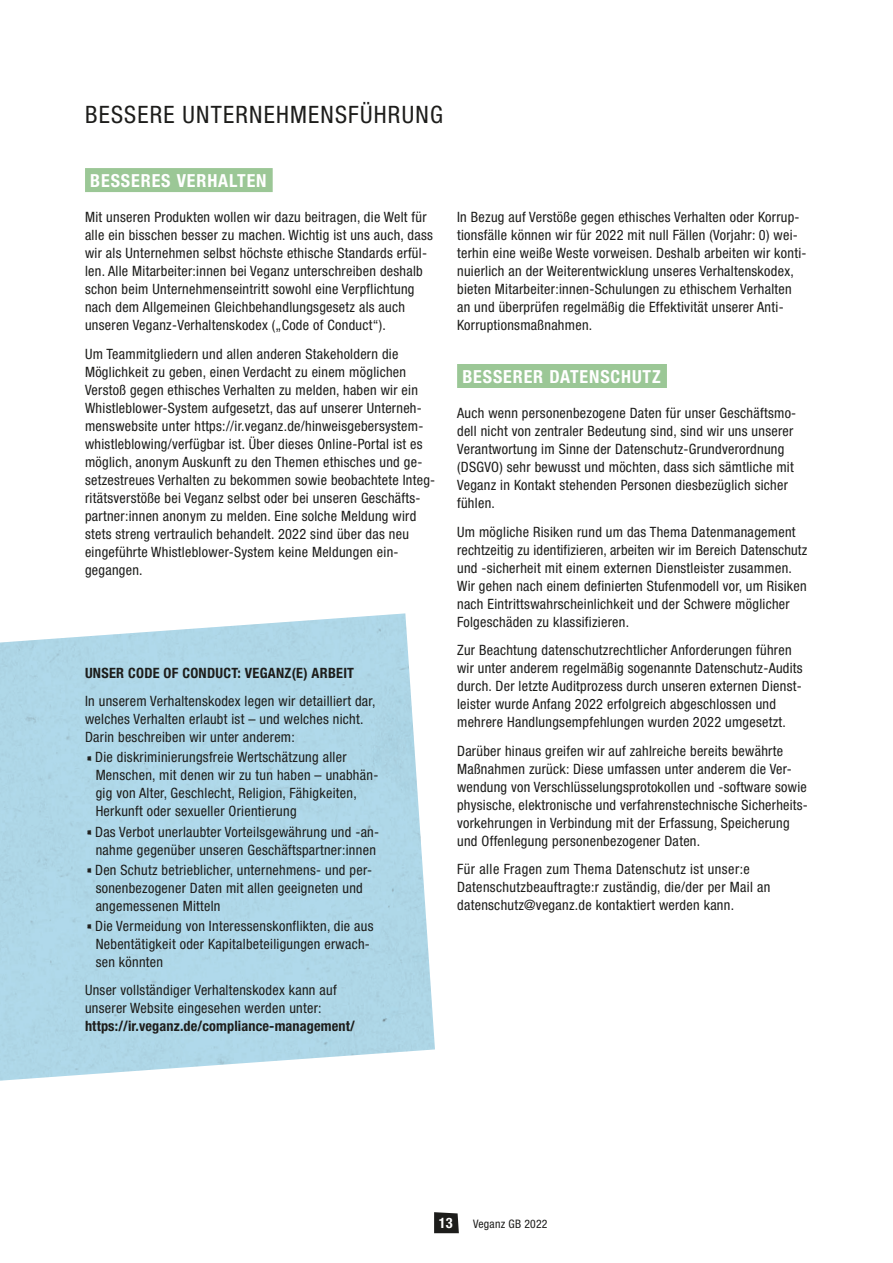
<style>
.page{position:relative;width:893px;height:1263px;background:#fff}
.page>*{position:absolute;margin:0;border:0;box-sizing:border-box;transform-origin:0 0}
.t1{font:condensed 24px "Helvetica Neue LT Std";letter-spacing:.05em;color:#1d1d1b}
.t2{font:700 condensed 18px "Helvetica Neue LT Std";letter-spacing:.05em;color:#fff}
.t3{font:700 condensed 14.4px "Helvetica Neue LT Std";color:#fff}
.t4{font:condensed 14.25px/18px "Helvetica Neue LT Std";letter-spacing:.02em;color:#1d1d1b}
.t5{font:700 condensed 14.25px "Helvetica Neue LT Std";letter-spacing:.01em;color:#1d1d1b}
.t6{font:condensed 11.7px "Helvetica Neue LT Std";letter-spacing:.02em;color:#1d1d1b}
.s1{font-family:"SO Veganz";font-stretch:normal;font-size:27px}
</style>
<div class="page">
<div style="left:85px;top:168px;width:188px;height:24px;background:#9bc796"></div>
<div style="left:457px;top:364px;width:210px;height:24px;background:#9bc796"></div>
<svg style="left:434px;top:1212px;width:25px;height:21px"></svg>
<h1 class="t1" style="left:85px;top:101px;width:360px">BESSERE UNTERNEHMENSFÜHRUNG</h1>
<p class="t2" style="left:90px;top:170px;width:178px">BESSERES VERHALTEN</p>
<p class="t4" style="left:85px;top:208px;width:349px">Mit unseren Produkten wollen wir dazu beitragen, die Welt für alle ein bisschen besser zu machen. Wichtig ist uns auch, dass wir als Unternehmen selbst höchste ethische Standards erfül&shy;len. Alle Mitarbeiter:innen bei Veganz unterschreiben deshalb schon beim Unternehmenseintritt sowohl eine Verpflichtung nach dem Allgemeinen Gleichbehandlungsgesetz als auch unseren Veganz-Verhaltenskodex („Code of Conduct“).</p>
<p class="t4" style="left:85px;top:344px;width:352px">Um Teammitgliedern und allen anderen Stakeholdern die Möglichkeit zu geben, einen Verdacht zu einem möglichen Verstoß gegen ethisches Verhalten zu melden, haben wir ein Whistleblower-System aufgesetzt, das auf unserer Unterneh&shy;menswebsite unter https://ir.veganz.de/hinweisgebersystem&shy;whistleblowing/verfügbar ist. Über dieses Online-Portal ist es möglich, anonym Auskunft zu den Themen ethisches und ge&shy;setzestreues Verhalten zu bekommen sowie beobachtete Integ&shy;ritätsverstöße bei Veganz selbst oder bei unseren Geschäfts&shy;partner:innen anonym zu melden. Eine solche Meldung wird stets streng vertraulich behandelt. 2022 sind über das neu eingeführte Whistleblower-System keine Meldungen ein&shy;gegangen.</p>
<p class="t5" style="left:85px;top:664px;width:271px">UNSER CODE OF CONDUCT: VEGANZ(E) ARBEIT</p>
<p class="t4" style="left:85px;top:692px;width:292px">In unserem Verhaltenskodex legen wir detailliert dar, welches Verhalten erlaubt ist – und welches nicht.<br>Darin beschreiben wir unter anderem:</p>
<p class="t4" style="left:96px;top:748px;width:284px;text-indent:-11px"><span class="s1">.</span>Die diskriminierungsfreie Wertschätzung aller Menschen, mit denen wir zu tun haben – unabhän&shy;gig von Alter, Geschlecht, Religion, Fähigkeiten, Herkunft oder sexueller Orientierung</p>
<p class="t4" style="left:85px;top:822px;width:296px;text-align:center"><span class="s1">.</span>Das Verbot unerlaubter Vorteilsgewährung und -an&shy;nahme gegenüber unseren Geschäftspartner:innen</p>
<p class="t4" style="left:96px;top:860px;width:278px;text-indent:-11px"><span class="s1">.</span>Den Schutz betrieblicher, unternehmens- und per&shy;sonenbezogener Daten mit allen geeigneten und angemessenen Mitteln</p>
<p class="t4" style="left:96px;top:917px;width:279px;text-indent:-11px"><span class="s1">.</span>Die Vermeidung von Interessenskonflikten, die aus<br>Nebentätigkeit oder Kapitalbeteiligungen erwach&shy;sen könnten</p>
<p class="t4" style="left:85px;top:981px;width:253px">Unser vollständiger Verhaltenskodex kann auf unserer Website eingesehen werden unter:</p>
<p class="t5" style="left:85px;top:1018px;width:271px">https://ir.veganz.de/compliance-management/</p>
<p class="t4" style="left:457px;top:208px;width:351px">In Bezug auf Verstöße gegen ethisches Verhalten oder Korrup&shy;tionsfälle können wir für 2022 mit null Fällen (Vorjahr: 0) wei&shy;terhin eine weiße Weste vorweisen. Deshalb arbeiten wir konti&shy;nuierlich an der Weiterentwicklung unseres Verhaltenskodex, bieten Mitarbeiter:innen-Schulungen zu ethischem Verhalten an und überprüfen regelmäßig die Effektivität unserer Anti-Korruptionsmaßnahmen.</p>
<p class="t2" style="left:462px;top:366px;width:200px">BESSERER DATENSCHUTZ</p>
<p class="t4" style="left:457px;top:404px;width:341px">Auch wenn personenbezogene Daten für unser Geschäftsmo&shy;dell nicht von zentraler Bedeutung sind, sind wir uns unserer Verantwortung im Sinne der Datenschutz-Grundverordnung (DSGVO) sehr bewusst und möchten, dass sich sämtliche mit Veganz in Kontakt stehenden Personen diesbezüglich sicher fühlen.</p>
<p class="t4" style="left:457px;top:522px;width:352px">Um mögliche Risiken rund um das Thema Datenmanagement rechtzeitig zu identifizieren, arbeiten wir im Bereich Datenschutz und -sicherheit mit einem externen Dienstleister zusammen.<br>Wir gehen nach einem definierten Stufenmodell vor, um Risiken nach Eintrittswahrscheinlichkeit und der Schwere möglicher Folgeschäden zu klassifizieren.</p>
<p class="t4" style="left:457px;top:641px;width:347px">Zur Beachtung datenschutzrechtlicher Anforderungen führen wir unter anderem regelmäßig sogenannte Datenschutz-Audits durch. Der letzte Auditprozess durch unseren externen Dienst&shy;leister wurde Anfang 2022 erfolgreich abgeschlossen und mehrere Handlungsempfehlungen wurden 2022 umgesetzt.</p>
<p class="t4" style="left:457px;top:742px;width:351px">Darüber hinaus greifen wir auf zahlreiche bereits bewährte Maßnahmen zurück: Diese umfassen unter anderem die Ver&shy;wendung von Verschlüsselungsprotokollen und -software sowie physische, elektronische und verfahrenstechnische Sicherheits&shy;vorkehrungen in Verbindung mit der Erfassung, Speicherung und Offenlegung personenbezogener Daten.</p>
<p class="t4" style="left:457px;top:860px;width:315px">Für alle Fragen zum Thema Datenschutz ist unser:e<br>Datenschutzbeauftragte:r zuständig, die/der per Mail an datenschutz@veganz.de kontaktiert werden kann.</p>
<p class="t3" style="left:439px;top:1214px;width:15px">13</p>
<p class="t6" style="left:473px;top:1217px;width:76px">Veganz GB 2022</p>
</div>
